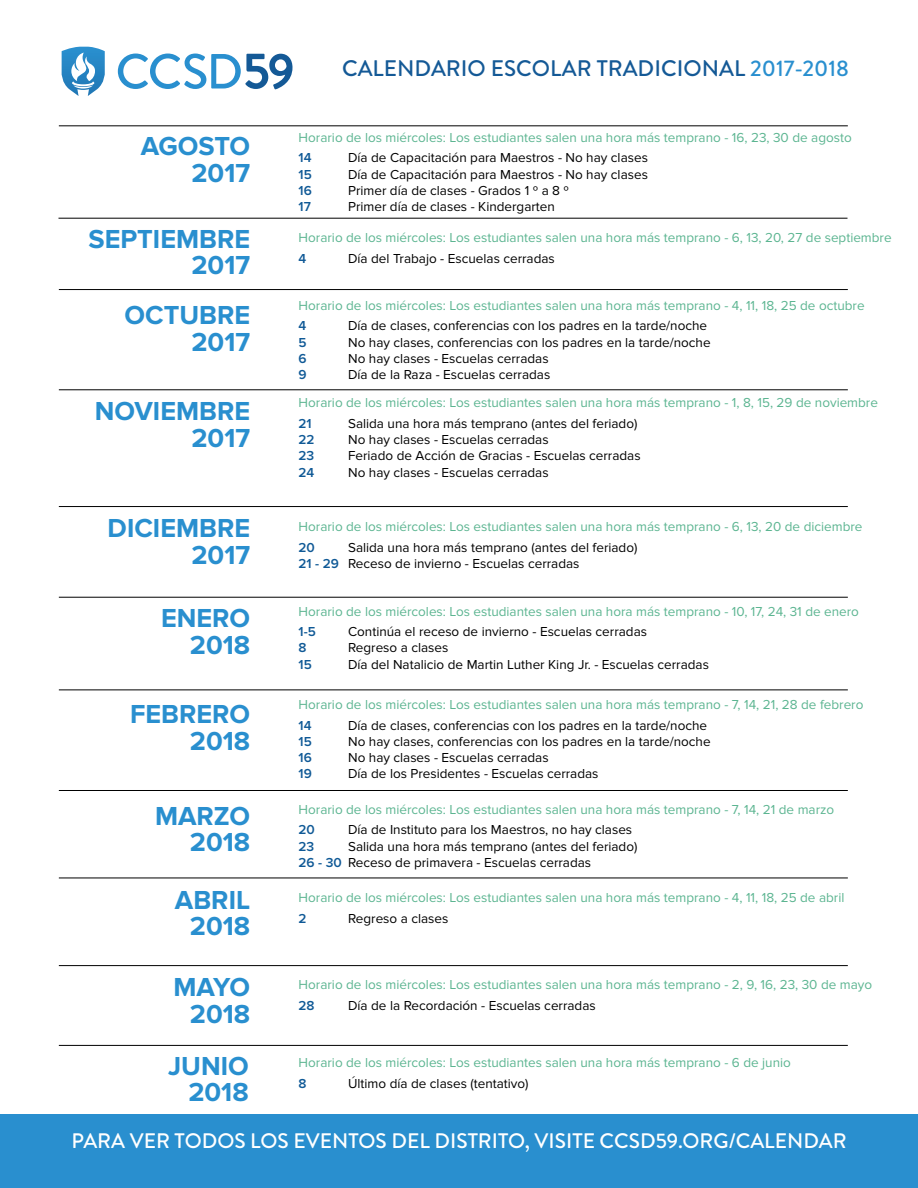
<style>
.page{position:relative;width:918px;height:1188px;background:#fff}
.page>*{position:absolute;margin:0;border:0;box-sizing:border-box;transform-origin:0 0}
.t1{font:700 27px/26.7px "Proxima Nova";color:#298fcf;text-align:right}
.t2{font:500 22.5px "Brandon Grotesque";color:#145996}
.t3{font:500 21px "Brandon Grotesque";color:#fff}
.t4{font:13.5px/16.2px "Proxima Nova";color:#000}
.t5{font:13.5px "Proxima Nova";color:#5cb591}
.t6{font:600 13.5px "Proxima Nova";color:#0f5996}
.s1{color:#298fcf}
.s2{font-weight:600;color:#0f5996}
</style>
<div class="page">
<svg style="left:118px;top:54px;width:175px;height:35px"></svg>
<svg style="left:62px;top:47px;width:43px;height:49px"></svg>
<hr style="left:58px;top:218px;width:790px;height:1px;background:#000">
<hr style="left:59px;top:289px;width:789px;height:1px;background:#000">
<hr style="left:59px;top:126px;width:789px;height:1px;background:#000">
<hr style="left:59px;top:390px;width:789px;height:1px;background:#000">
<hr style="left:59px;top:506px;width:789px;height:1px;background:#000">
<hr style="left:59px;top:597px;width:789px;height:1px;background:#000">
<hr style="left:59px;top:690px;width:789px;height:1px;background:#000">
<hr style="left:59px;top:790px;width:789px;height:1px;background:#000">
<hr style="left:59px;top:878px;width:789px;height:1px;background:#000">
<hr style="left:59px;top:965px;width:789px;height:1px;background:#000">
<hr style="left:59px;top:1045px;width:789px;height:1px;background:#000">
<div style="left:0;top:1115px;width:918px;height:73px;background:#298fcf"></div>
<h1 class="t1" style="left:141px;top:133px;width:111px">AGOSTO<br>2017</h1>
<h1 class="t1" style="left:88px;top:226px;width:163px">SEPTIEMBRE<br>2017</h1>
<h1 class="t1" style="left:124px;top:303px;width:127px">OCTUBRE<br>2017</h1>
<h1 class="t1" style="left:95px;top:399px;width:157px">NOVIEMBRE<br>2017</h1>
<h1 class="t1" style="left:108px;top:515px;width:144px">DICIEMBRE<br>2017</h1>
<h1 class="t1" style="left:161px;top:606px;width:91px">ENERO<br>2018</h1>
<h1 class="t1" style="left:130px;top:702px;width:122px">FEBRERO<br>2018</h1>
<h1 class="t1" style="left:155px;top:803px;width:97px">MARZO<br>2018</h1>
<h1 class="t1" style="left:175px;top:887px;width:77px;text-align:center">ABRIL<br>2018</h1>
<h2 class="t2" style="left:342px;top:52px;width:508px">CALENDARIO ESCOLAR TRADICIONAL <span class="s1">2017-2018</span></h2>
<p class="t5" style="left:299px;top:129px;width:555px">Horario de los miércoles: Los estudiantes salen una hora más temprano - 16, 23, 30 de agosto</p>
<p class="t6" style="left:299px;top:150px;width:14px">14</p>
<p class="t4" style="left:348px;top:150px;width:301px">Día de Capacitación para Maestros - No hay clases</p>
<p class="t6" style="left:299px;top:166px;width:15px">15</p>
<p class="t4" style="left:348px;top:166px;width:301px">Día de Capacitación para Maestros - No hay clases</p>
<p class="t6" style="left:299px;top:182px;width:15px">16</p>
<p class="t4" style="left:348px;top:182px;width:222px">Primer día de clases - Grados 1 º a 8 º</p>
<p class="t6" style="left:299px;top:199px;width:14px">17</p>
<p class="t4" style="left:348px;top:199px;width:208px">Primer día de clases - Kindergarten</p>
<p class="t5" style="left:299px;top:230px;width:595px">Horario de los miércoles: Los estudiantes salen una hora más temprano - 6, 13, 20, 27 de septiembre</p>
<p class="t6" style="left:299px;top:250px;width:9px">4</p>
<p class="t4" style="left:348px;top:250px;width:208px">Día del Trabajo - Escuelas cerradas</p>
<p class="t5" style="left:299px;top:297px;width:568px">Horario de los miércoles: Los estudiantes salen una hora más temprano - 4, 11, 18, 25 de octubre</p>
<p class="t6" style="left:299px;top:318px;width:9px">4</p>
<p class="t4" style="left:348px;top:318px;width:361px">Día de clases, conferencias con los padres en la tarde/noche</p>
<p class="t6" style="left:299px;top:334px;width:10px">5</p>
<p class="t4" style="left:348px;top:334px;width:364px">No hay clases, conferencias con los padres en la tarde/noche</p>
<p class="t6" style="left:299px;top:350px;width:10px">6</p>
<p class="t4" style="left:348px;top:350px;width:202px">No hay clases - Escuelas cerradas</p>
<p class="t6" style="left:299px;top:367px;width:10px">9</p>
<p class="t4" style="left:348px;top:367px;width:204px">Día de la Raza - Escuelas cerradas</p>
<p class="t5" style="left:299px;top:395px;width:581px">Horario de los miércoles: Los estudiantes salen una hora más temprano - 1, 8, 15, 29 de noviembre</p>
<p class="t6" style="left:299px;top:416px;width:15px">21</p>
<p class="t4" style="left:348px;top:416px;width:291px">Salida una hora más temprano (antes del feriado)</p>
<p class="t6" style="left:299px;top:432px;width:18px">22</p>
<p class="t4" style="left:348px;top:432px;width:202px">No hay clases - Escuelas cerradas</p>
<p class="t6" style="left:299px;top:448px;width:17px">23</p>
<p class="t4" style="left:348px;top:448px;width:294px">Feriado de Acción de Gracias - Escuelas cerradas</p>
<p class="t6" style="left:299px;top:464px;width:17px">24</p>
<p class="t4" style="left:348px;top:464px;width:202px">No hay clases - Escuelas cerradas</p>
<p class="t5" style="left:299px;top:519px;width:565px">Horario de los miércoles: Los estudiantes salen una hora más temprano - 6, 13, 20 de diciembre</p>
<p class="t6" style="left:299px;top:540px;width:18px">20</p>
<p class="t4" style="left:299px;top:540px;width:340px;text-indent:50px">Salida una hora más temprano (antes del feriado)<br><span class="s2">21 - 29</span> Receso de invierno - Escuelas cerradas</p>
<p class="t5" style="left:299px;top:603px;width:562px">Horario de los miércoles: Los estudiantes salen una hora más temprano - 10, 17, 24, 31 de enero</p>
<p class="t6" style="left:299px;top:624px;width:19px">1-5</p>
<p class="t4" style="left:348px;top:624px;width:300px">Continúa el receso de invierno - Escuelas cerradas</p>
<p class="t6" style="left:299px;top:640px;width:10px">8</p>
<p class="t4" style="left:348px;top:640px;width:102px">Regreso a clases</p>
<p class="t6" style="left:299px;top:656px;width:15px">15</p>
<p class="t4" style="left:348px;top:656px;width:362px">Día del Natalicio de Martin Luther King Jr. - Escuelas cerradas</p>
<p class="t5" style="left:299px;top:697px;width:566px">Horario de los miércoles: Los estudiantes salen una hora más temprano - 7, 14, 21, 28 de febrero</p>
<p class="t6" style="left:299px;top:717px;width:14px">14</p>
<p class="t4" style="left:348px;top:717px;width:361px">Día de clases, conferencias con los padres en la tarde/noche</p>
<p class="t6" style="left:299px;top:733px;width:15px">15</p>
<p class="t4" style="left:348px;top:733px;width:364px">No hay clases, conferencias con los padres en la tarde/noche</p>
<p class="t6" style="left:299px;top:750px;width:15px">16</p>
<p class="t4" style="left:348px;top:750px;width:202px">No hay clases - Escuelas cerradas</p>
<p class="t6" style="left:299px;top:766px;width:15px">19</p>
<p class="t4" style="left:348px;top:766px;width:252px">Día de los Presidentes - Escuelas cerradas</p>
<p class="t5" style="left:299px;top:802px;width:537px">Horario de los miércoles: Los estudiantes salen una hora más temprano - 7, 14, 21 de marzo</p>
<p class="t6" style="left:299px;top:822px;width:18px">20</p>
<p class="t4" style="left:348px;top:822px;width:286px">Día de Instituto para los Maestros, no hay clases</p>
<p class="t6" style="left:299px;top:838px;width:17px">23</p>
<p class="t4" style="left:299px;top:838px;width:340px;text-indent:50px">Salida una hora más temprano (antes del feriado)<br><span class="s2">26 - 30</span> Receso de primavera - Escuelas cerradas</p>
<p class="t5" style="left:299px;top:890px;width:547px">Horario de los miércoles: Los estudiantes salen una hora más temprano - 4, 11, 18, 25 de abril</p>
<p class="t6" style="left:299px;top:911px;width:10px">2</p>
<p class="t4" style="left:348px;top:910px;width:102px">Regreso a clases</p>
<h1 class="t1" style="left:173px;top:974px;width:78px">MAYO<br>2018</h1>
<h1 class="t1" style="left:168px;top:1053px;width:82px">JUNIO<br>2018</h1>
<h3 class="t3" style="left:72px;top:1126px;width:777px">PARA VER TODOS LOS EVENTOS DEL DISTRITO, VISITE CCSD59.ORG/CALENDAR</h3>
<p class="t5" style="left:299px;top:977px;width:575px">Horario de los miércoles: Los estudiantes salen una hora más temprano - 2, 9, 16, 23, 30 de mayo</p>
<p class="t6" style="left:299px;top:998px;width:18px">28</p>
<p class="t4" style="left:348px;top:998px;width:249px">Día de la Recordación - Escuelas cerradas</p>
<p class="t5" style="left:299px;top:1055px;width:494px">Horario de los miércoles: Los estudiantes salen una hora más temprano - 6 de junio</p>
<p class="t6" style="left:299px;top:1076px;width:10px">8</p>
<p class="t4" style="left:348px;top:1076px;width:182px">Último día de clases (tentativo)</p>
</div>
